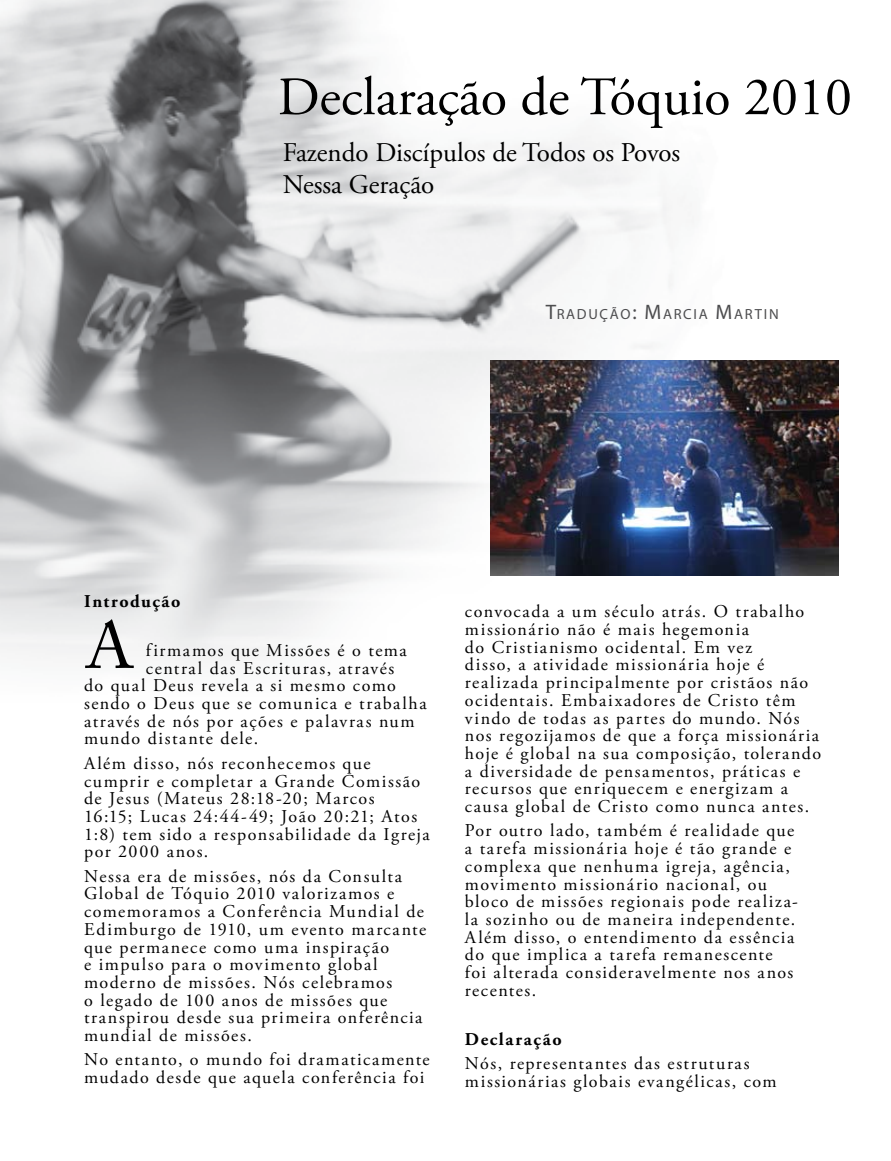
<style>
.page{position:relative;width:891px;height:1161px;background:#fff}
.page>*{position:absolute;margin:0;border:0;box-sizing:border-box;transform-origin:0 0}
.t1{font:65.4px "Adobe Caslon Pro";color:#000}
.t2{font:54px "Adobe Garamond Pro";color:#000}
.t3{font:27px/32.4px "Adobe Garamond Pro";color:#000}
.t4{font:18px/17.7px "Adobe Garamond Pro";letter-spacing:.08em;color:#000}
.t5{font:700 18px "Adobe Garamond Pro";letter-spacing:.09em;color:#000}
.t6{font:14.7px "Myriad Pro";letter-spacing:.115em;color:#4d4d4f}
.s1{font-size:21px}
</style>
<div class="page">
<img style="left:0;top:0;width:839px;height:663px">
<img style="left:490px;top:360px;width:348px;height:216px">
<h2 class="t2" style="left:278px;top:65px;width:576px">Declaração de Tóquio 2010</h2>
<h3 class="t3" style="left:283px;top:137px;width:399px">Fazendo Discípulos de Todos os Povos<br>Nessa Geração</h3>
<p class="t6" style="left:546px;top:305px;width:235px"><span class="s1">T</span>RADUÇÃO<span class="s1">: M</span>ARCIA <span class="s1">M</span>ARTIN</p>
<p class="t5" style="left:84px;top:591px;width:98px">Introdução</p>
<p class="t4" style="left:146px;top:642px;width:262px">firmamos que Missões é o tema</p>
<p class="t4" style="left:146px;top:660px;width:250px">central das Escrituras, através</p>
<p class="t4" style="left:84px;top:677px;width:313px">do qual Deus revela a si mesmo como</p>
<p class="t4" style="left:84px;top:695px;width:344px">sendo o Deus que se comunica e trabalha</p>
<p class="t4" style="left:84px;top:713px;width:332px">através de nós por ações e palavras num</p>
<p class="t4" style="left:84px;top:731px;width:176px">mundo distante dele.</p>
<p class="t4" style="left:84px;top:755px;width:347px">Além disso, nós reconhecemos que cumprir e completar a Grande Comissão de Jesus (Mateus 28:18-20; Marcos<br>16:15; Lucas 24:44-49; João 20:21; Atos 1:8) tem sido a responsabilidade da Igreja por 2000 anos.</p>
<p class="t4" style="left:84px;top:868px;width:344px">Nessa era de missões, nós da Consulta Global de Tóquio 2010 valorizamos e comemoramos a Conferência Mundial de Edimburgo de 1910, um evento marcante que permanece como uma inspiração<br>e impulso para o movimento global moderno de missões. Nós celebramos<br>o legado de 100 anos de missões que transpirou desde sua primeira onferência mundial de missões.</p>
<p class="t4" style="left:84px;top:1052px;width:347px">No entanto, o mundo foi dramaticamente mudado desde que aquela conferência foi</p>
<h1 class="t1" style="left:85px;top:607px;width:50px">A</h1>
<p class="t4" style="left:465px;top:604px;width:358px">convocada a um século atrás. O trabalho missionário não é mais hegemonia<br>do Cristianismo ocidental. Em vez<br>disso, a atividade missionária hoje é realizada principalmente por cristãos não ocidentais. Embaixadores de Cristo têm vindo de todas as partes do mundo. Nós nos regozijamos de que a força missionária hoje é global na sua composição, tolerando a diversidade de pensamentos, práticas e recursos que enriquecem e energizam a causa global de Cristo como nunca antes.</p>
<p class="t4" style="left:465px;top:823px;width:335px">Por outro lado, também é realidade que a tarefa missionária hoje é tão grande e complexa que nenhuma igreja, agência, movimento missionário nacional, ou bloco de missões regionais pode realiza&shy;la sozinho ou de maneira independente.<br>Além disso, o entendimento da essência do que implica a tarefa remanescente foi alterada consideravelmente nos anos recentes.</p>
<p class="t5" style="left:465px;top:1028px;width:98px">Declaração</p>
<p class="t4" style="left:465px;top:1055px;width:313px">Nós, representantes das estruturas missionárias globais evangélicas, com</p>
</div>
